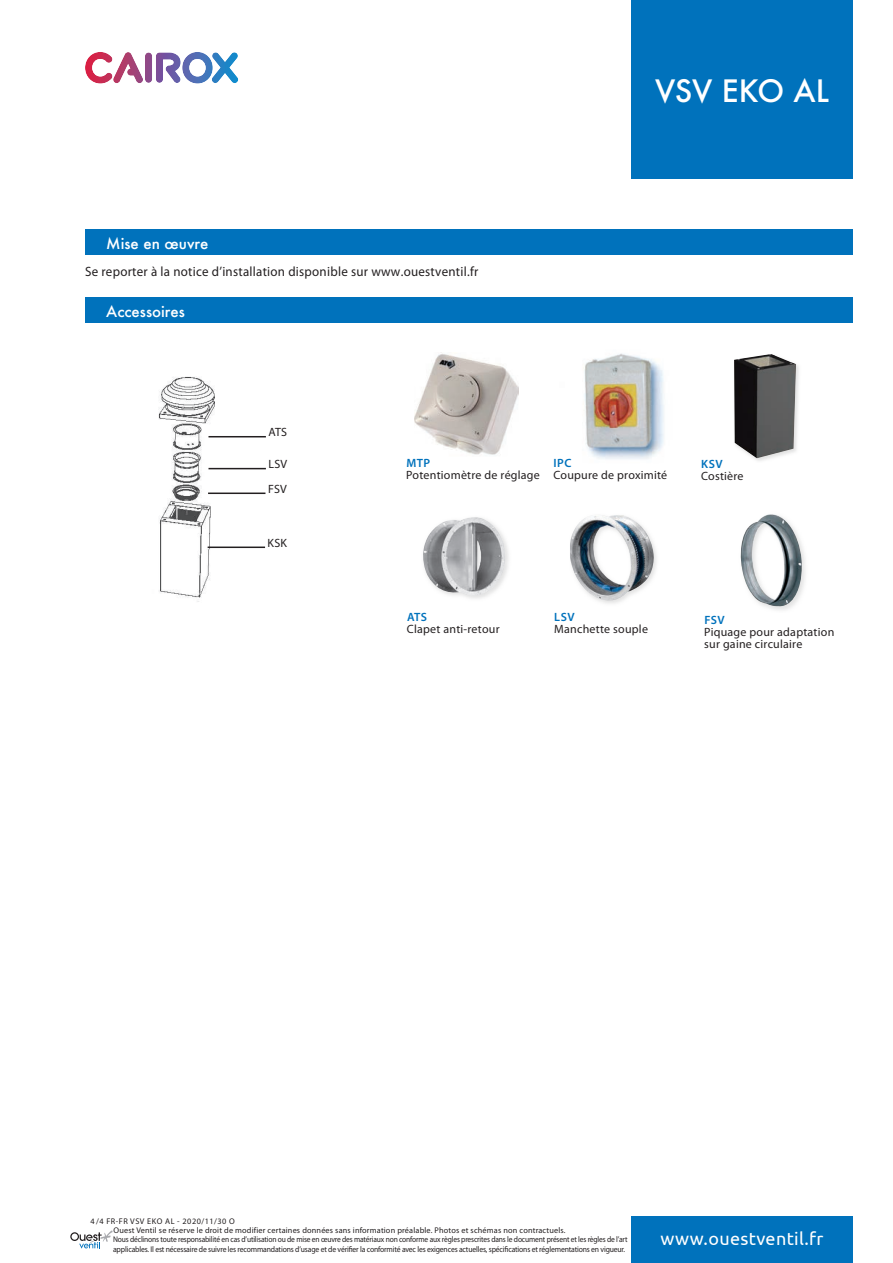
<style>
.page{position:relative;width:893px;height:1263px;background:#fff}
.page>*{position:absolute;margin:0;border:0;box-sizing:border-box;transform-origin:0 0}
.t1{font:500 30px "Futura";color:#fff}
.t2{font:18px "Ubuntu";letter-spacing:.02em;color:#fff}
.t3{font:500 15px "Futura";color:#fff}
.t4{font:13.5px "Myriad Pro";letter-spacing:.02em;color:#231f20;scale:.96 1}
.t5{font:12px/12px "Myriad Pro";letter-spacing:.02em;color:#231f20}
.t6{font:600 12px "Myriad Pro";letter-spacing:.04em;color:#0072bc}
.t7{font:8.25px/9.9px "Myriad Pro";letter-spacing:-.02em;color:#231f20;scale:.91 1}
.t8{font:8.25px "Myriad Pro";letter-spacing:.02em;color:#231f20}
.t9{font:8.25px "Myriad Pro";letter-spacing:.06em;color:#231f20}
</style>
<div class="page">
<div style="left:631px;top:1216px;width:222px;height:47px;background:#0072bc"></div>
<div style="left:631px;top:0;width:222px;height:179px;background:#0072bc"></div>
<div style="left:145px;top:52px;width:7px;height:31px;background:#8e4989;border-radius:4px"></div>
<svg style="left:156px;top:52px;width:83px;height:32px"></svg>
<svg style="left:85px;top:52px;width:58px;height:32px"></svg>
<svg style="left:70px;top:1230px;width:43px;height:18px"></svg>
<div style="left:85px;top:230px;width:768px;height:25px;background:#0072bc"></div>
<div style="left:85px;top:298px;width:768px;height:25px;background:#0072bc"></div>
<img style="left:414px;top:354px;width:104px;height:101px">
<img style="left:584px;top:353px;width:80px;height:106px">
<img style="left:740px;top:514px;width:62px;height:93px">
<img style="left:754px;top:364px;width:45px;height:97px">
<img style="left:734px;top:354px;width:62px;height:104px">
<img style="left:422px;top:517px;width:85px;height:79px">
<img style="left:570px;top:514px;width:84px;height:88px">
<img style="left:158px;top:376px;width:86px;height:226px">
<hr style="left:208px;top:436px;width:58px;height:1px;background:#231f20">
<hr style="left:208px;top:468px;width:58px;height:1px;background:#231f20">
<hr style="left:208px;top:492px;width:57px;height:2px;background:#231f20">
<hr style="left:208px;top:546px;width:57px;height:2px;background:#231f20">
<h1 class="t1" style="left:655px;top:77px;width:175px">VSV EKO AL</h1>
<h3 class="t3" style="left:106px;top:236px;width:104px">Mise en œuvre</h3>
<h3 class="t4" style="left:85px;top:266px;width:411px">Se reporter à la notice d’installation disponible sur www.ouestventil.fr</h3>
<h3 class="t3" style="left:106px;top:304px;width:80px">Accessoires</h3>
<h3 class="t5" style="left:268px;top:427px;width:20px">ATS</h3>
<h3 class="t5" style="left:268px;top:453px;width:21px;line-height:24.6px">LSV<br>FSV</h3>
<h3 class="t5" style="left:268px;top:538px;width:21px">KSK</h3>
<h3 class="t6" style="left:406px;top:456px;width:25px">MTP</h3>
<h3 class="t5" style="left:406px;top:470px;width:135px">Potentiomètre de réglage</h3>
<h3 class="t6" style="left:554px;top:456px;width:19px">IPC</h3>
<h3 class="t5" style="left:553px;top:470px;width:115px">Coupure de proximité</h3>
<h3 class="t6" style="left:701px;top:456px;width:23px">KSV</h3>
<h3 class="t5" style="left:701px;top:470px;width:44px">Costière</h3>
<h3 class="t6" style="left:407px;top:610px;width:22px">ATS</h3>
<h3 class="t5" style="left:407px;top:624px;width:94px">Clapet anti-retour</h3>
<h3 class="t6" style="left:554px;top:609px;width:22px">LSV</h3>
<h3 class="t5" style="left:554px;top:624px;width:95px">Manchette souple</h3>
<h3 class="t6" style="left:704px;top:613px;width:22px">FSV</h3>
<h3 class="t5" style="left:704px;top:627px;width:132px">Piquage pour adaptation sur gaine circulaire</h3>
<p class="t9" style="left:91px;top:1218px;width:146px">4/4 FR-FR VSV EKO AL - 2020/11/30 O</p>
<p class="t7" style="left:113px;top:1235px;width:567px">Nous déclinons toute responsabilité en cas d’utilisation ou de mise en œuvre des matériaux non conforme aux règles prescrites dans le document présent et les règles de l’art applicables. Il est nécessaire de suivre les recommandations d’usage et de vérifier la conformité avec les exigences actuelles, spécifications et réglementations en vigueur.</p>
<p class="t8" style="left:114px;top:1227px;width:454px">Ouest Ventil se réserve le droit de modifier certaines données sans information préalable. Photos et schémas non contractuels.</p>
<h2 class="t2" style="left:660px;top:1228px;width:165px">www.ouestventil.fr</h2>
</div>
